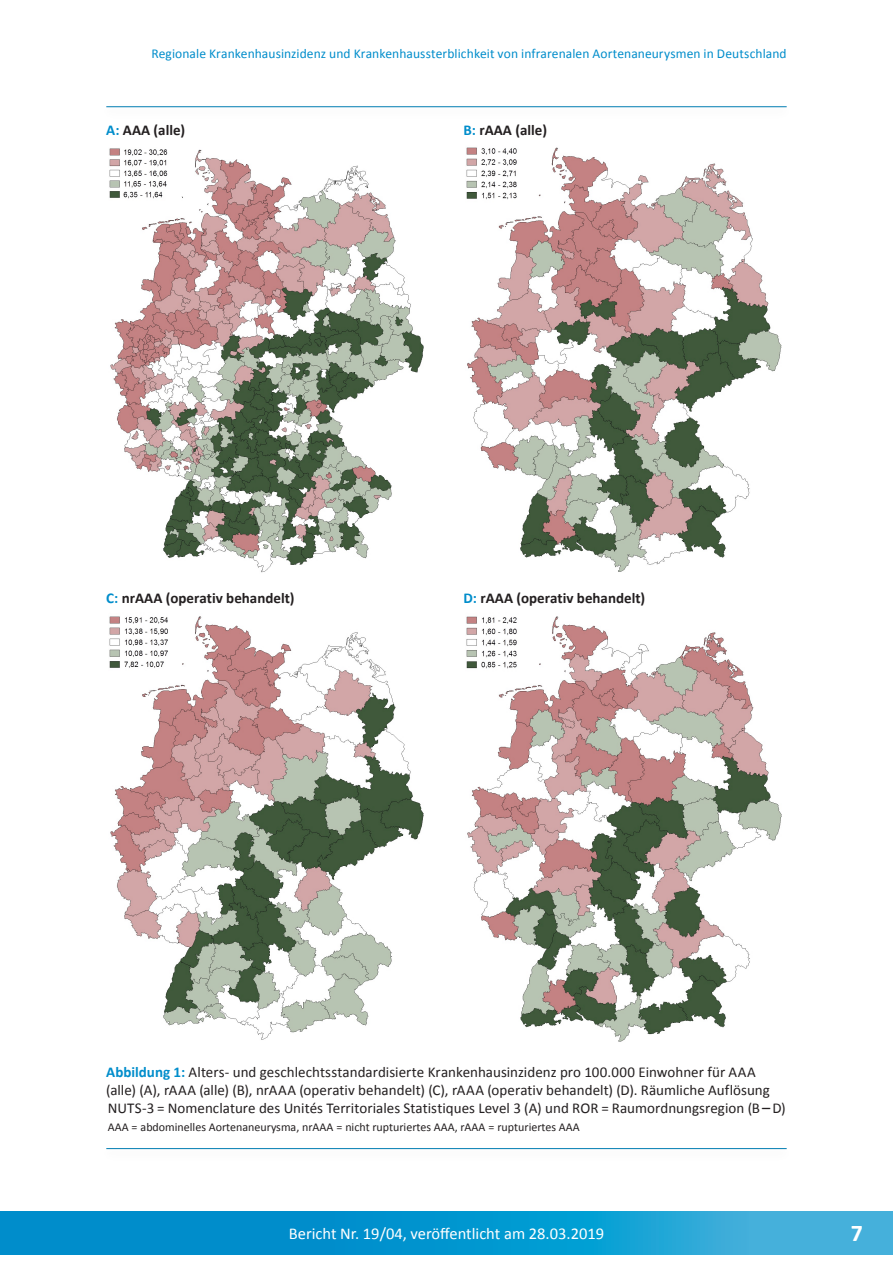
<style>
.page{position:relative;width:893px;height:1263px;background:#fff}
.page>*{position:absolute;margin:0;border:0;box-sizing:border-box;transform-origin:0 0}
.t1{font:700 24px "Calibri";color:#fff}
.t2{font:16.5px "Calibri";color:#fff}
.TabellenAbbildungsun{font:15px/18px "Calibri";color:#231f20}
.Abbildungsunterschri{font:700 15px "Calibri";color:#231f20}
.t3{font:13.5px "Calibri";letter-spacing:.005em;color:#008dcb}
.Zusatztext_Schrift_8{font:12px "Calibri";color:#231f20}
.s1{color:#008dcb}
.s2{font-weight:700;color:#008dcb}
.s3{font-size:16.5px}
</style>
<div class="page">
<div style="left:98px;top:1143px;width:696px;height:19px;background:#231f20;opacity:.2"></div>
<hr style="left:106px;top:1148px;width:681px;height:1px;background:#007cb2">
<img style="left:466px;top:616px;width:316px;height:426px">
<img style="left:109px;top:616px;width:315px;height:424px">
<img style="left:466px;top:147px;width:316px;height:425px">
<img style="left:109px;top:148px;width:315px;height:425px">
<div style="left:98px;top:102px;width:696px;height:18px;background:#231f20;opacity:.2"></div>
<hr style="left:106px;top:106px;width:681px;height:1px;background:#007cb2">
<svg style="left:0;top:1212px;width:893px;height:42px;background:#119ad1"></svg>
<p class="t3" style="left:151px;top:45px;width:637px">Regionale Krankenhausinzidenz und Krankenhaussterblichkeit von infrarenalen Aortenaneurysmen in Deutschland</p>
<p class="Abbildungsunterschri" style="left:106px;top:120px;width:80px"><span class="s1">A:</span> AAA (alle)</p>
<p class="Abbildungsunterschri" style="left:463px;top:120px;width:85px"><span class="s1">B:</span> rAAA (alle)</p>
<p class="Abbildungsunterschri" style="left:106px;top:588px;width:190px"><span class="s1">C:</span> nrAAA (operativ behandelt)</p>
<p class="Abbildungsunterschri" style="left:463px;top:588px;width:183px"><span class="s1">D:</span> rAAA (operativ behandelt)</p>
<p class="TabellenAbbildungsun" style="left:106px;top:1063px;width:681px"><span class="s2">Abbildung 1:</span> Alters- und geschlechtsstandardisierte Krankenhausinzidenz pro 100.000 Einwohner für AAA (alle) (A), rAAA (alle) (B), nrAAA (operativ behandelt) (C), rAAA (operativ behandelt) (D). Räumliche Auflösung<br>NUTS-3 = Nomenclature des Unités Territoriales Statistiques Level 3 (A) und ROR = Raumordnungsregion (B <span class="s3">–</span> D)</p>
<p class="Zusatztext_Schrift_8" style="left:108px;top:1120px;width:473px">AAA = abdominelles Aortenaneurysma, nrAAA = nicht rupturiertes AAA, rAAA = rupturiertes AAA</p>
<p class="t2" style="left:289px;top:1223px;width:317px">Bericht Nr. 19/04, veröffentlicht am 28.03.2019</p>
<h1 class="t1" style="left:851px;top:1218px;width:14px">7</h1>
</div>
